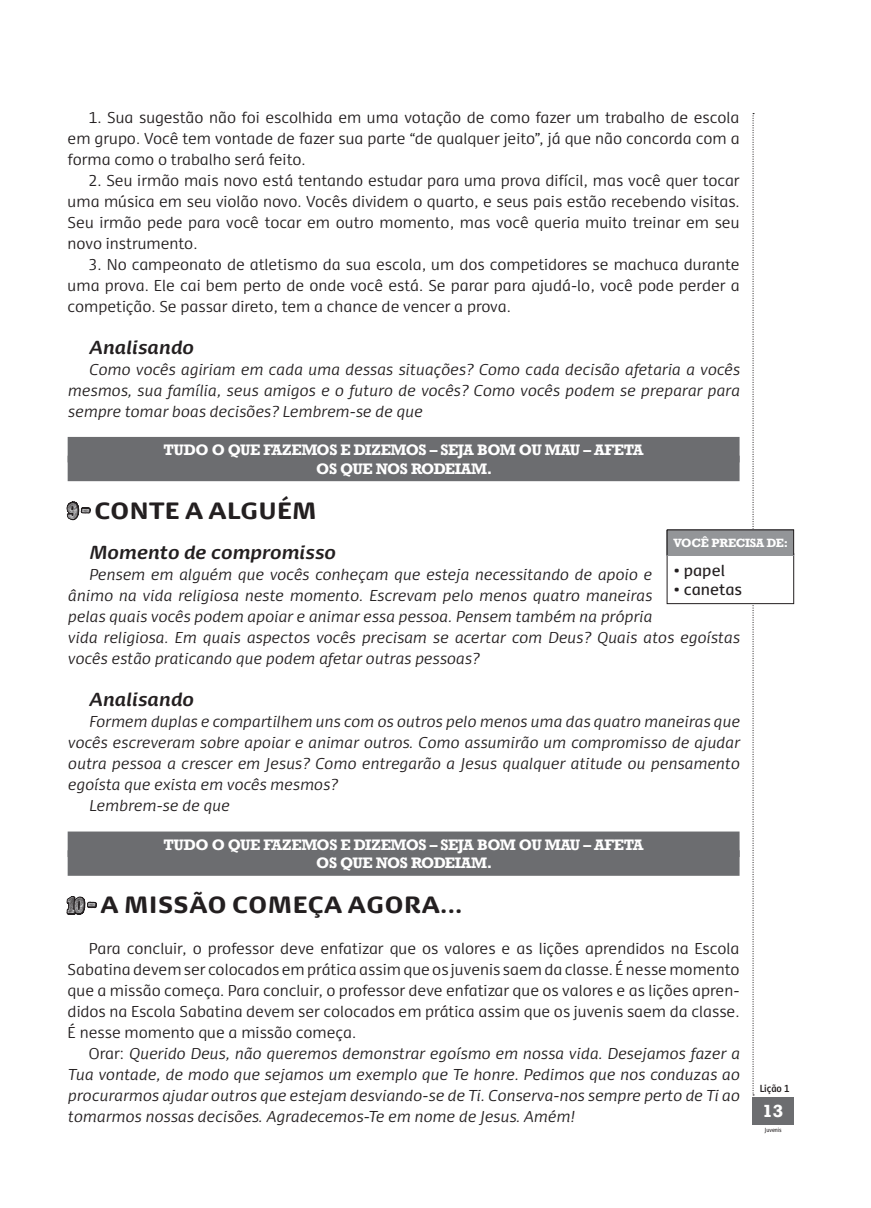
<style>
.page{position:relative;width:871px;height:1208px;background:#fff}
.page>*{position:absolute;margin:0;border:0;box-sizing:border-box;transform-origin:0 0}
.t1{font:900 22.5px "Dancer Pro";letter-spacing:.025em;color:#231f20}
.t2{font:italic 700 18px "Dancer Pro";color:#231f20}
.t3{font:700 16.5px "Rockwell";color:#fff}
.t4{font:italic 300 15px/21px "Dancer Pro";color:#231f20;text-align:justify}
.t5{font:300 15px/21px "Dancer Pro";color:#231f20;text-align:justify}
._10_Voce_PrecisaTexto{font:15px "Dancer Pro";color:#231f20}
.t6{font:700 14.25px/18.8px "Rockwell";letter-spacing:-.03em;color:#fff;text-align:center}
.Voce_Precisa_Tituklo_BOX{font:700 11.25px "Rockwell";letter-spacing:-.025em;color:#fff}
.t7{font:700 9.75px "Dancer Pro";color:#231f20;scale:.85 1}
.t8{font:5.7px "Dancer Pro";color:#231f20;scale:.85 1}
.s1{font-family:"Hand Scribble Sketch Rock";font-weight:400}
.s2{font-style:normal}
</style>
<div class="page">
<div style="left:752px;top:1097px;width:42px;height:27px;background:#6c6d70"></div>
<svg style="left:752px;top:113px;width:2px;height:982px"></svg>
<div style="left:68px;top:437px;width:671px;height:25px;background:#6c6d70"></div>
<div style="left:68px;top:456px;width:671px;height:25px;background:#6c6d70"></div>
<div style="left:68px;top:831px;width:671px;height:26px;background:#6c6d70"></div>
<div style="left:68px;top:850px;width:671px;height:26px;background:#6c6d70"></div>
<div style="left:667px;top:554px;width:127px;height:49px;background:#fff"></div>
<div style="left:667px;top:553px;width:127px;height:51px;border:1px solid #231f20"></div>
<div style="left:667px;top:530px;width:127px;height:24px;background:#939598"></div>
<div style="left:667px;top:529px;width:127px;height:26px;border:1px solid #231f20"></div>
<p class="t5" style="left:68px;top:106px;width:673px;text-indent:21px">1. Sua sugestão não foi escolhida em uma votação de como fazer um trabalho de escola em grupo. Você tem vontade de fazer sua parte “de qualquer jeito”, já que não concorda com a forma como o trabalho será feito.</p>
<p class="t5" style="left:68px;top:169px;width:673px;text-indent:21px">2. Seu irmão mais novo está tentando estudar para uma prova difícil, mas você quer tocar uma música em seu violão novo. Vocês dividem o quarto, e seus pais estão recebendo visitas.<br>Seu irmão pede para você tocar em outro momento, mas você queria muito treinar em seu novo instrumento.</p>
<p class="t5" style="left:68px;top:253px;width:673px;text-indent:21px">3. No campeonato de atletismo da sua escola, um dos competidores se machuca durante uma prova. Ele cai bem perto de onde você está. Se parar para ajudá-lo, você pode perder a competição. Se passar direto, tem a chance de vencer a prova.</p>
<p class="t2" style="left:89px;top:334px;width:106px">Analisando</p>
<p class="t4" style="left:68px;top:358px;width:673px;text-indent:21px">Como vocês agiriam em cada uma dessas situações? Como cada decisão afetaria a vocês mesmos, sua família, seus amigos e o futuro de vocês? Como vocês podem se preparar para sempre tomar boas decisões? Lembrem-se de que</p>
<p class="t6" style="left:164px;top:440px;width:481px">TUDO O QUE FAZEMOS E DIZEMOS – SEJA BOM OU MAU – AFETA<br>OS QUE NOS RODEIAM.</p>
<h1 class="t1" style="left:68px;top:493px;width:250px"><span class="s1">9 -</span> CONTE A ALGUÉM</h1>
<p class="t2" style="left:89px;top:539px;width:248px">Momento de compromisso</p>
<p class="t4" style="left:68px;top:563px;width:673px;text-align:left;text-indent:21px">Pensem em alguém que vocês conheçam que esteja necessitando de apoio e<br>ânimo na vida religiosa neste momento. Escrevam pelo menos quatro maneiras<br>pelas quais vocês podem apoiar e animar essa pessoa. Pensem também na própria<br>vida religiosa. Em quais aspectos vocês precisam se acertar com Deus? Quais atos egoístas vocês estão praticando que podem afetar outras pessoas?</p>
<p class="t2" style="left:89px;top:686px;width:106px">Analisando</p>
<p class="t4" style="left:89px;top:710px;width:652px">Formem duplas e compartilhem uns com os outros pelo menos uma das quatro maneiras que</p>
<p class="t4" style="left:68px;top:731px;width:673px">vocês escreveram sobre apoiar e animar outros. Como assumirão um compromisso de ajudar</p>
<p class="t4" style="left:68px;top:752px;width:673px">outra pessoa a crescer em Jesus? Como entregarão a Jesus qualquer atitude ou pensamento</p>
<p class="t4" style="left:68px;top:773px;width:271px">egoísta que exista em vocês mesmos?</p>
<p class="t4" style="left:89px;top:794px;width:142px">Lembrem-se de que</p>
<p class="t6" style="left:164px;top:835px;width:481px">TUDO O QUE FAZEMOS E DIZEMOS – SEJA BOM OU MAU – AFETA<br>OS QUE NOS RODEIAM.</p>
<h1 class="t1" style="left:68px;top:888px;width:397px"><span class="s1">10 -</span> A MISSÃO COMEÇA AGORA...</h1>
<p class="t5" style="left:68px;top:937px;width:673px;text-indent:21px">Para concluir, o professor deve enfatizar que os valores e as lições aprendidos na Escola Sabatina devem ser colocados em prática assim que os juvenis saem da classe. É nesse momento que a missão começa. Para concluir, o professor deve enfatizar que os valores e as lições apren&shy;didos na Escola Sabatina devem ser colocados em prática assim que os juvenis saem da classe.<br>É nesse momento que a missão começa.</p>
<p class="t4" style="left:68px;top:1042px;width:673px;text-indent:21px"><span class="s2">Orar:</span> Querido Deus, não queremos demonstrar egoísmo em nossa vida. Desejamos fazer a Tua vontade, de modo que sejamos um exemplo que Te honre. Pedimos que nos conduzas ao procurarmos ajudar outros que estejam desviando-se de Ti. Conserva-nos sempre perto de Ti ao tomarmos nossas decisões. Agradecemos-Te em nome de Jesus. Amém!</p>
<p class="Voce_Precisa_Tituklo_BOX" style="left:674px;top:535px;width:116px">VOCÊ PRECISA DE:</p>
<p class="_10_Voce_PrecisaTexto" style="left:674px;top:560px;width:53px">• papel</p>
<p class="_10_Voce_PrecisaTexto" style="left:674px;top:579px;width:70px">• canetas</p>
<p class="t7" style="left:760px;top:1082px;width:36px">Lição 1</p>
<p class="t3" style="left:762px;top:1100px;width:22px">13</p>
<p class="t8" style="left:765px;top:1125px;width:21px">Juvenis</p>
</div>
